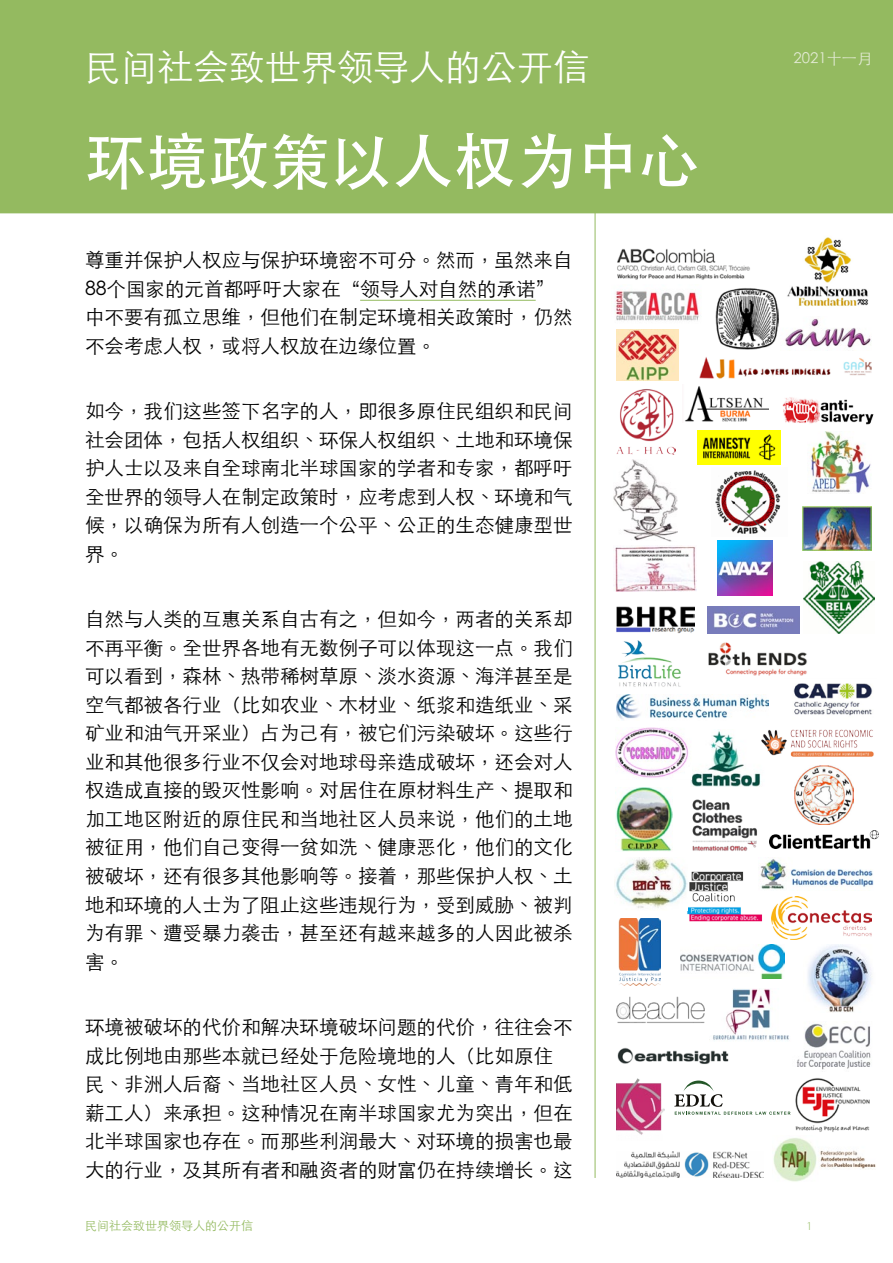
<style>
.page{position:relative;width:893px;height:1263px;background:#fff}
.page>*{position:absolute;margin:0;border:0;box-sizing:border-box;transform-origin:0 0}
.t1{font:500 61.5px "ST Heiti TC";color:#fff}
.t2{font:300 36px "ST Heiti TC";color:#fff}
.t3{font:300 19.5px/28.5px "ST Heiti TC";color:#000}
.t4{font:300 15px "ST Heiti TC";color:#e2ead3}
.t5{font:300 12px "ST Heiti TC";color:#94ba60}
.t6{font:300 12px "Myriad Pro";color:#94ba60}
</style>
<div class="page">
<hr style="left:595px;top:85px;width:1px;height:1093px;background:#94ba60">
<div style="left:0;top:0;width:893px;height:213px;background:#94ba60"></div>
<hr style="left:360px;top:300px;width:176px;height:1px;background:#94ba60">
<img style="left:787px;top:237px;width:82px;height:70px">
<img style="left:716px;top:288px;width:62px;height:62px">
<img style="left:685px;top:386px;width:83px;height:36px">
<img style="left:613px;top:460px;width:65px;height:82px">
<img style="left:715px;top:470px;width:66px;height:64px">
<img style="left:617px;top:389px;width:59px;height:66px">
<img style="left:811px;top:431px;width:60px;height:62px">
<img style="left:615px;top:546px;width:81px;height:45px">
<img style="left:617px;top:248px;width:133px;height:32px">
<img style="left:785px;top:318px;width:86px;height:30px">
<img style="left:782px;top:397px;width:92px;height:28px">
<img style="left:617px;top:330px;width:61px;height:50px">
<img style="left:700px;top:357px;width:172px;height:22px">
<img style="left:802px;top:506px;width:70px;height:45px">
<img style="left:808px;top:944px;width:64px;height:68px">
<img style="left:691px;top:731px;width:70px;height:56px">
<img style="left:617px;top:694px;width:151px;height:26px">
<img style="left:793px;top:683px;width:80px;height:33px">
<img style="left:794px;top:765px;width:59px;height:60px">
<img style="left:616px;top:787px;width:57px;height:64px">
<img style="left:687px;top:871px;width:75px;height:51px">
<img style="left:708px;top:642px;width:99px;height:33px">
<img style="left:692px;top:799px;width:65px;height:52px">
<img style="left:769px;top:830px;width:110px;height:19px">
<img style="left:615px;top:858px;width:72px;height:50px">
<img style="left:618px;top:641px;width:63px;height:46px">
<img style="left:756px;top:729px;width:118px;height:31px">
<img style="left:772px;top:896px;width:100px;height:44px">
<img style="left:619px;top:919px;width:42px;height:66px">
<img style="left:616px;top:996px;width:89px;height:27px">
<img style="left:795px;top:1078px;width:75px;height:54px">
<img style="left:617px;top:1079px;width:47px;height:56px">
<img style="left:796px;top:1023px;width:75px;height:47px">
<svg style="left:674px;top:1080px;width:116px;height:35px"></svg>
<img style="left:713px;top:989px;width:76px;height:51px">
<img style="left:617px;top:1151px;width:146px;height:26px">
<img style="left:773px;top:1138px;width:103px;height:44px">
<img style="left:718px;top:540px;width:54px;height:55px">
<img style="left:614px;top:291px;width:85px;height:30px">
<img style="left:804px;top:561px;width:71px;height:72px">
<img style="left:617px;top:606px;width:78px;height:28px">
<img style="left:708px;top:606px;width:91px;height:28px">
<img style="left:615px;top:728px;width:77px;height:51px">
<img style="left:680px;top:945px;width:105px;height:33px">
<img style="left:758px;top:859px;width:116px;height:31px">
<img style="left:617px;top:1047px;width:112px;height:17px">
<img style="left:697px;top:431px;width:84px;height:34px">
<h2 class="t2" style="left:85px;top:36px;width:505px">民间社会致世界领导人的公开信</h2>
<h1 class="t1" style="left:85px;top:127px;width:616px">环境政策以人权为中心</h1>
<p class="t3" style="left:85px;top:244px;width:489px">尊重并保护人权应与保护环境密不可分。然而，虽然来自<br>88个国家的元首都呼吁大家在“领导人对自然的承诺”中不要有孤立思维，但他们在制定环境相关政策时，仍然不会考虑人权，或将人权放在边缘位置。</p>
<p class="t3" style="left:85px;top:395px;width:489px;text-align:justify">如今，我们这些签下名字的人，即很多原住民组织和民间社会团体，包括人权组织、环保人权组织、土地和环境保护人士以及来自全球南北半球国家的学者和专家，都呼吁全世界的领导人在制定政策时，应考虑到人权、环境和气候，以确保为所有人创造一个公平、公正的生态健康型世界。</p>
<p class="t3" style="left:85px;top:603px;width:489px;text-align:justify">自然与人类的互惠关系自古有之，但如今，两者的关系却不再平衡。全世界各地有无数例子可以体现这一点。我们可以看到，森林、热带稀树草原、淡水资源、海洋甚至是空气都被各行业（比如农业、木材业、纸浆和造纸业、采矿业和油气开采业）占为己有，被它们污染破坏。这些行业和其他很多行业不仅会对地球母亲造成破坏，还会对人权造成直接的毁灭性影响。对居住在原材料生产、提取和加工地区附近的原住民和当地社区人员来说，他们的土地被征用，他们自己变得一贫如洗、健康恶化，他们的文化被破坏，还有很多其他影响等。接着，那些保护人权、土地和环境的人士为了阻止这些违规行为，受到威胁、被判为有罪、遭受暴力袭击，甚至还有越来越多的人因此被杀害。</p>
<p class="t3" style="left:85px;top:1011px;width:489px">环境被破坏的代价和解决环境破坏问题的代价，往往会不成比例地由那些本就已经处于危险境地的人（比如原住民、非洲人后裔、当地社区人员、女性、儿童、青年和低薪工人）来承担。这种情况在南半球国家尤为突出，但在北半球国家也存在。而那些利润最大、对环境的损害也最大的行业，及其所有者和融资者的财富仍在持续增长。这</p>
<p class="t4" style="left:793px;top:46px;width:80px">2021十一月</p>
<p class="t5" style="left:85px;top:1215px;width:169px">民间社会致世界领导人的公开信</p>
<p class="t6" style="left:806px;top:1219px;width:7px">1</p>
</div>
